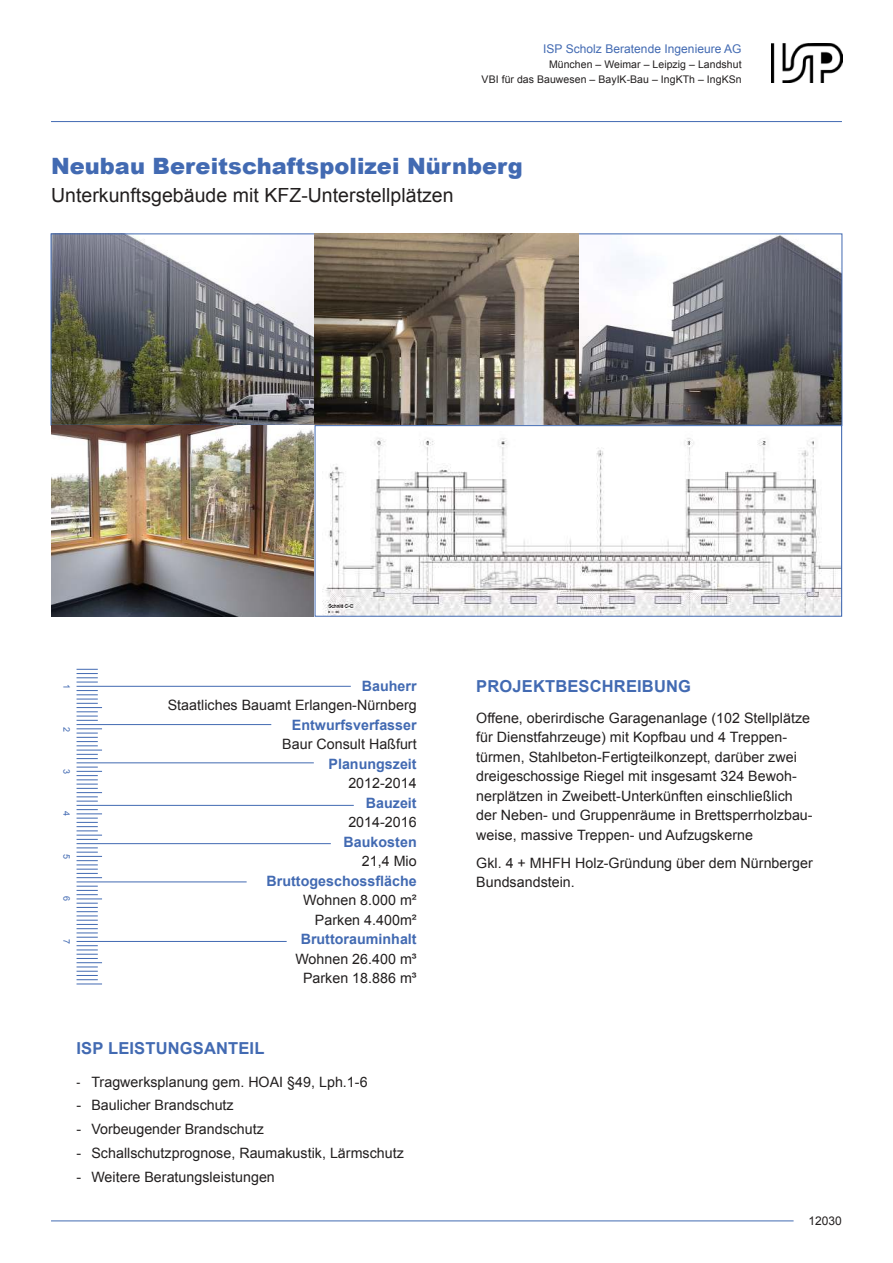
<style>
.page{position:relative;width:893px;height:1263px;background:#fff}
.page>*{position:absolute;margin:0;border:0;box-sizing:border-box;transform-origin:0 0}
.t1{font:900 22.5px "Arial";color:#426ab2}
.t2{font:19.5px "Arial";color:#221f1f}
.t3{font:700 16.5px "Arial";letter-spacing:.01em;color:#426ab2}
.t4{font:14.25px/19.5px "Arial";color:#221f1f}
.t5{font:700 14.25px "Arial";color:#426ab2}
.t6{font:12px "Arial";letter-spacing:.005em;color:#426ab2}
.t7{font:12px "Arial";letter-spacing:.005em;color:#221f1f}
.t8{font:10.5px/15px "Arial";letter-spacing:.005em;color:#221f1f;text-align:right}
.t9{font:9px "Arial";color:#426ab2}
.s1{font-family:"Arial Narrow"}
</style>
<div class="page">
<img style="left:51px;top:233px;width:789px;height:384px">
<div style="left:51px;top:233px;width:264px;height:193px;border:1px solid #426ab2"></div>
<img style="left:772px;top:43px;width:71px;height:40px">
<hr style="left:51px;top:121px;width:791px;height:1px;background:#426ab2">
<hr style="left:51px;top:1220px;width:743px;height:1px;background:#426ab2">
<svg style="left:317px;top:427px;width:523px;height:188px"></svg>
<div style="left:315px;top:425px;width:527px;height:192px;border:1px solid #426ab2"></div>
<svg style="left:77px;top:669px;width:21px;height:14px"></svg>
<hr style="left:77px;top:686px;width:274px;height:1px;background:#426ab2">
<svg style="left:77px;top:690px;width:25px;height:31px"></svg>
<hr style="left:77px;top:724px;width:194px;height:1px;background:#426ab2">
<svg style="left:77px;top:728px;width:25px;height:31px"></svg>
<hr style="left:77px;top:762px;width:237px;height:1px;background:#426ab2">
<svg style="left:77px;top:767px;width:25px;height:35px"></svg>
<hr style="left:77px;top:843px;width:254px;height:1px;background:#426ab2">
<hr style="left:77px;top:805px;width:277px;height:1px;background:#426ab2">
<svg style="left:77px;top:809px;width:25px;height:31px"></svg>
<hr style="left:77px;top:881px;width:170px;height:1px;background:#426ab2">
<svg style="left:77px;top:847px;width:25px;height:31px"></svg>
<svg style="left:77px;top:886px;width:25px;height:52px"></svg>
<hr style="left:77px;top:941px;width:210px;height:1px;background:#426ab2">
<svg style="left:77px;top:945px;width:25px;height:39px"></svg>
<p class="t6" style="left:543px;top:44px;width:200px">ISP Scholz Beratende Ingenieure AG</p>
<p class="t8" style="left:482px;top:58px;width:261px">München – Weimar – Leipzig – Landshut<br>VBI für das Bauwesen – BayIK-Bau – IngKTh – IngKSn</p>
<h1 class="t1" style="left:51px;top:157px;width:473px">Neubau Bereitschaftspolizei Nürnberg</h1>
<h2 class="t2" style="left:51px;top:188px;width:404px">Unterkunftsgebäude mit KFZ-Unterstellplätzen</h2>
<p class="t9" style="left:70px;top:684px;width:7px;rotate:90deg">1</p>
<p class="t9" style="left:70px;top:727px;width:7px;rotate:90deg">2</p>
<p class="t9" style="left:70px;top:769px;width:7px;rotate:90deg">3</p>
<p class="t9" style="left:70px;top:811px;width:7px;rotate:90deg">4</p>
<p class="t9" style="left:70px;top:854px;width:7px;rotate:90deg">5</p>
<p class="t9" style="left:70px;top:896px;width:7px;rotate:90deg">6</p>
<p class="t9" style="left:70px;top:939px;width:7px;rotate:90deg">7</p>
<p class="t5" style="left:362px;top:680px;width:56px">Bauherr</p>
<p class="t4" style="left:168px;top:697px;width:250px">Staatliches Bauamt Erlangen-Nürnberg</p>
<p class="t5" style="left:292px;top:719px;width:126px">Entwurfsverfasser</p>
<p class="t4" style="left:282px;top:736px;width:136px">Baur Consult Haßfurt</p>
<p class="t5" style="left:328px;top:758px;width:90px">Planungszeit</p>
<p class="t4" style="left:348px;top:775px;width:70px">2012-2014</p>
<p class="t5" style="left:366px;top:797px;width:52px">Bauzeit</p>
<p class="t4" style="left:348px;top:814px;width:70px">2014-2016</p>
<p class="t5" style="left:344px;top:836px;width:75px">Baukosten</p>
<p class="t4" style="left:362px;top:853px;width:56px">21,4 Mio</p>
<p class="t5" style="left:267px;top:871px;width:152px">Bruttogeschossfläche</p>
<p class="t4" style="left:303px;top:892px;width:115px;text-align:right">Wohnen 8.000 m²<br>Parken 4.400m²</p>
<p class="t5" style="left:301px;top:934px;width:118px">Bruttorauminhalt</p>
<p class="t4" style="left:295px;top:950px;width:123px;text-align:center">Wohnen 26.400 m³<br>Parken 18.886 m³</p>
<p class="t3" style="left:77px;top:1042px;width:189px">ISP LEIStungSantEIL</p>
<p class="t4" style="left:77px;top:1073px;width:293px"><span class="s1">-</span> Tragwerksplanung gem. HOAI §49, Lph.1-6</p>
<p class="t4" style="left:77px;top:1097px;width:159px">- Baulicher Brandschutz</p>
<p class="t4" style="left:77px;top:1121px;width:189px">- Vorbeugender Brandschutz</p>
<p class="t4" style="left:77px;top:1144px;width:329px">- Schallschutzprognose, Raumakustik, Lärmschutz</p>
<p class="t4" style="left:77px;top:1168px;width:200px">- Weitere Beratungsleistungen</p>
<p class="t3" style="left:476px;top:680px;width:216px">ProjEktBESchrEIBung</p>
<p class="t4" style="left:476px;top:709px;width:338px">Offene, oberirdische Garagenanlage (102 Stellplätze für Dienstfahrzeuge) mit Kopfbau und 4 Treppen&shy;türmen, Stahlbeton-Fertigteilkonzept, darüber zwei dreigeschossige Riegel mit insgesamt 324 Bewoh&shy;nerplätzen in Zweibett-Unterkünften einschließlich der Neben- und Gruppenräume in Brettsperrholzbau&shy;weise, massive Treppen- und Aufzugskerne</p>
<p class="t4" style="left:476px;top:854px;width:338px">Gkl. 4 + MHFH Holz-Gründung über dem Nürnberger<br>Bundsandstein.</p>
<p class="t7" style="left:808px;top:1216px;width:35px">12030</p>
</div>
